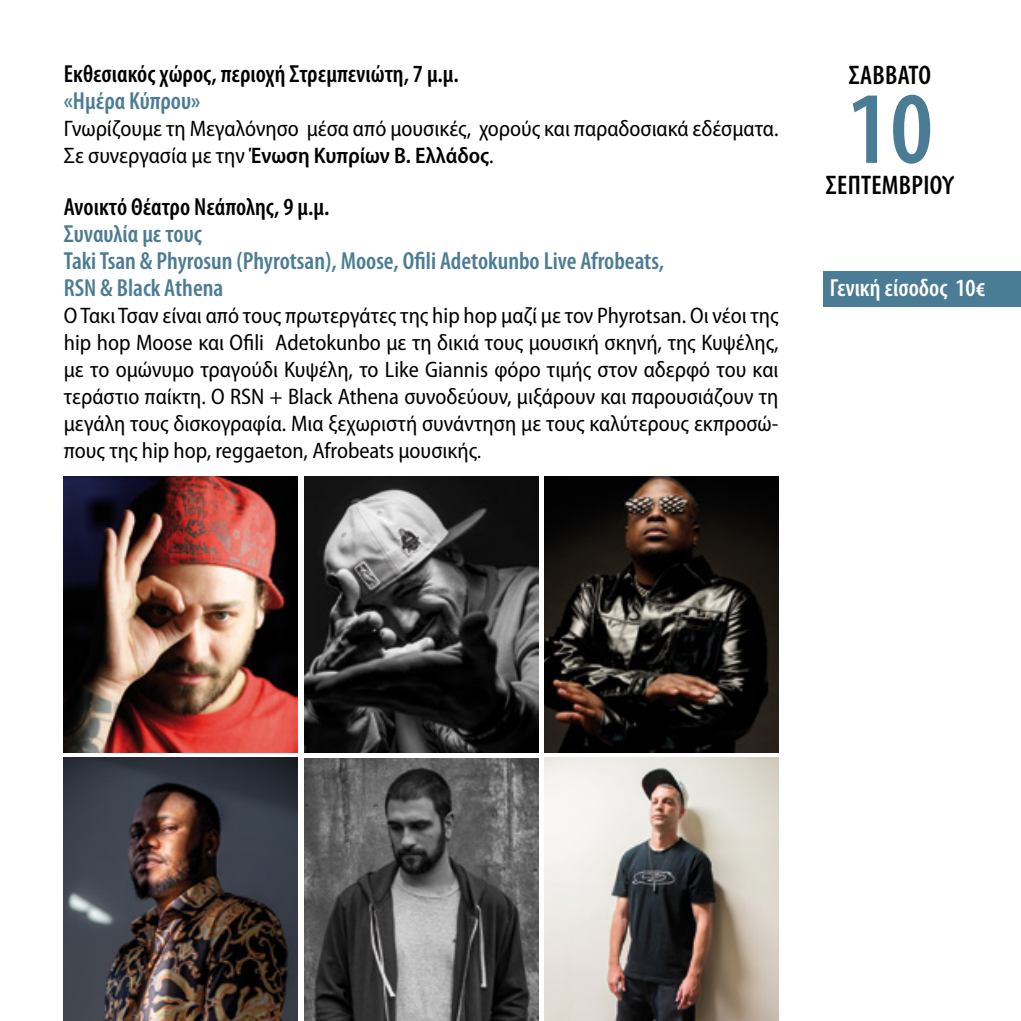
<style>
.page{position:relative;width:1021px;height:1021px;background:#fff}
.page>*{position:absolute;margin:0;border:0;box-sizing:border-box;transform-origin:0 0}
.t1{font:600 condensed 103.5px "Myriad Pro";color:#4b7c95}
.t2{font:600 condensed 27px "Myriad Pro";letter-spacing:.01em;color:#000}
.t3{font:600 condensed 24.75px/27px "Myriad Pro";color:#4b7c95}
.t4{font:600 condensed 24.75px "Myriad Pro";color:#000}
.t5{font:600 condensed 24.75px "Myriad Pro";color:#fff}
.t6{font:semi-condensed 22.5px/27px "Myriad Pro";color:#000;text-align:justify}
.s1{font-weight:600}
.s2{font-size:20.25px}
</style>
<div class="page">
<div style="left:823px;top:271px;width:197px;height:35px;background:#4b7c95"></div>
<img style="left:544px;top:476px;width:234px;height:276px">
<img style="left:304px;top:476px;width:234px;height:276px">
<img style="left:64px;top:757px;width:234px;height:263px">
<img style="left:64px;top:476px;width:234px;height:276px">
<img style="left:544px;top:757px;width:234px;height:263px">
<img style="left:304px;top:758px;width:234px;height:262px">
<p class="t4" style="left:64px;top:61px;width:396px">Εκθεσιακός χώρος, περιοχή Στρεμπενιώτη, 7 μ.μ.</p>
<p class="t3" style="left:64px;top:88px;width:138px">«Ημέρα Κύπρου»</p>
<p class="t6" style="left:64px;top:116px;width:716px">Γνωρίζουμε τη Μεγαλόνησο μέσα από μουσικές, χορούς και παραδοσιακά εδέσματα.<br>Σε συνεργασία με την <span class="s1">Ένωση Κυπρίων Β. Ελλάδος</span>.</p>
<p class="t4" style="left:64px;top:193px;width:267px">Ανοικτό Θέατρο Νεάπολης, 9 μ.μ.</p>
<p class="t3" style="left:64px;top:221px;width:601px">Συναυλία με τους<br>Taki Tsan &amp; Phyrosun (Phyrotsan), Moose, Ofili Adetokunbo Live Afrobeats,<br>RSN &amp; Black Athena</p>
<p class="t6" style="left:64px;top:303px;width:716px">Ο Τακι Τσαν είναι από τους πρωτεργάτες της hip hop μαζί με τον Phyrotsan. Οι νέοι της hip hop Moose και Ofili Adetokunbo με τη δικιά τους μουσική σκηνή, της Κυψέλης, με το ομώνυμο τραγούδι Κυψέλη, το Like Giannis φόρο τιμής στον αδερφό του και τεράστιο παίκτη. Ο RSN + Black Athena συνοδεύουν, μιξάρουν και παρουσιάζουν τη μεγάλη τους δισκογραφία. Μια ξεχωριστή συνάντηση με τους καλύτερους εκπροσώ&shy;πους της hip hop, reggaeton, Afrobeats μουσικής<span class="s2">.</span></p>
<p class="t2" style="left:849px;top:60px;width:83px">ΣΑΒΒΑΤΟ</p>
<h1 class="t1" style="left:847px;top:72px;width:87px">10</h1>
<p class="t2" style="left:826px;top:171px;width:130px">ΣΕΠΤΕΜΒΡΙΟΥ</p>
<p class="t5" style="left:829px;top:275px;width:157px">Γενική είσοδος 10€</p>
</div>
